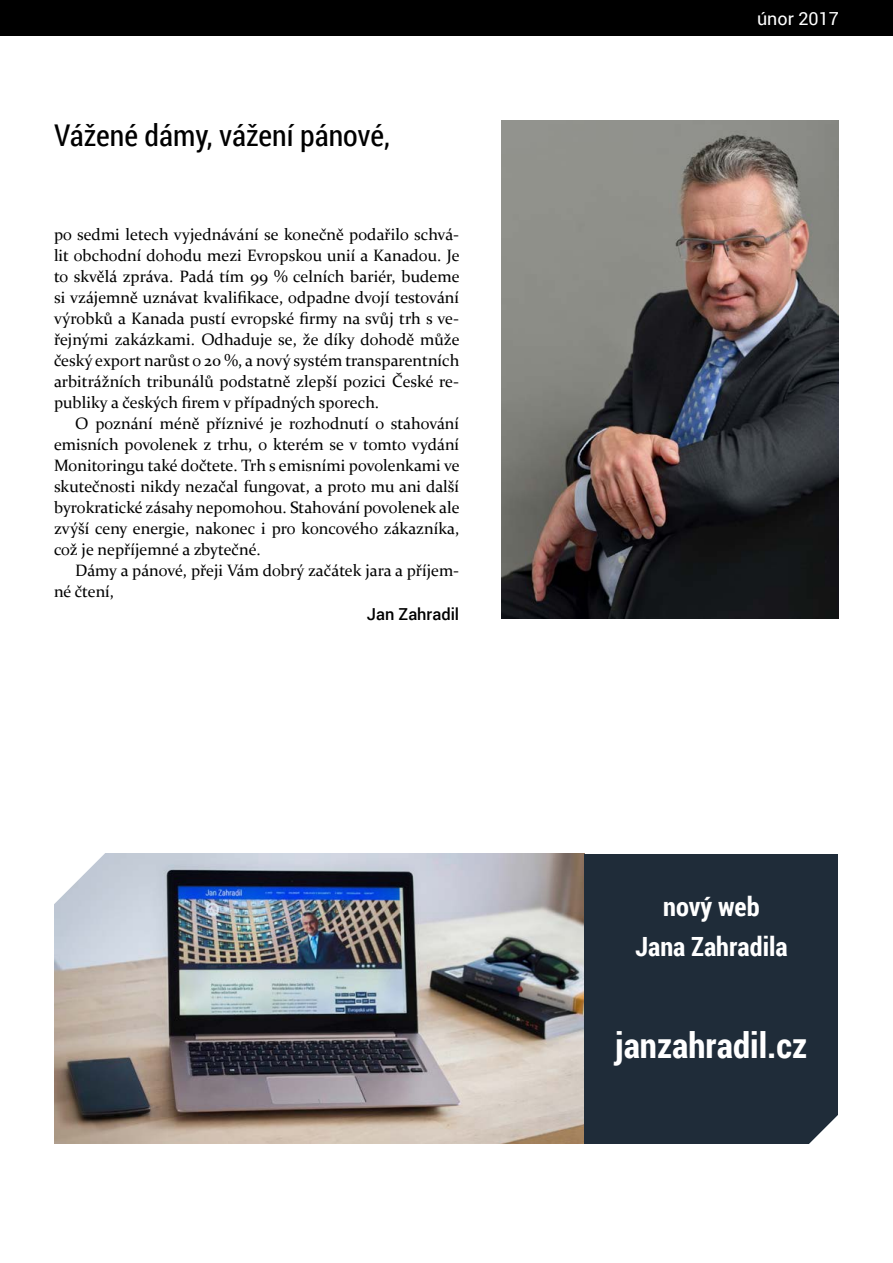
<style>
.page{position:relative;width:893px;height:1263px;background:#fff}
.page>*{position:absolute;margin:0;border:0;box-sizing:border-box;transform-origin:0 0}
.t1{font:700 35.25px "Roboto Condensed";color:#fff}
.t2{font:30px "Roboto Condensed";color:#000}
.t3{font:700 26.4px/39.8px "Roboto Condensed";color:#fff;text-align:center}
.t4{font:18px "Roboto";color:#fff}
.t5{font:16.5px/21px "Constantia";color:#000;text-align:justify}
.t6{font:500 16.5px "Roboto";color:#000}
</style>
<div class="page">
<div style="left:0;top:0;width:893px;height:35px;background:#000"></div>
<img style="left:55px;top:854px;width:530px;height:289px">
<div style="left:585px;top:854px;width:253px;height:289px;background:#1f2c39"></div>
<svg style="left:54px;top:853px;width:61px;height:51px"></svg>
<svg style="left:799px;top:1115px;width:39px;height:29px"></svg>
<img style="left:501px;top:120px;width:338px;height:498px">
<h2 class="t2" style="left:54px;top:114px;width:337px">Vážené dámy, vážení pánové,</h2>
<p class="t5" style="left:54px;top:223px;width:407px">po sedmi letech vyjednávání se konečně podařilo schvá&shy;lit obchodní dohodu mezi Evropskou unií a Kanadou. Je to skvělá zpráva. Padá tím 99 % celních bariér, budeme si vzájemně uznávat kvalifikace, odpadne dvojí testování výrobků a Kanada pustí evropské firmy na svůj trh s ve&shy;řejnými zakázkami. Odhaduje se, že díky dohodě může český export narůst o 20 %, a nový systém transparentních arbitrážních tribunálů podstatně zlepší pozici České re&shy;publiky a českých firem v případných sporech.</p>
<p class="t5" style="left:54px;top:412px;width:407px;text-indent:21px">O poznání méně příznivé je rozhodnutí o stahování emisních povolenek z trhu, o kterém se v tomto vydání Monitoringu také dočtete. Trh s emisními povolenkami ve skutečnosti nikdy nezačal fungovat, a proto mu ani další byrokratické zásahy nepomohou. Stahování povolenek ale zvýší ceny energie, nakonec i pro koncového zákazníka, což je nepříjemné a zbytečné.</p>
<p class="t5" style="left:54px;top:560px;width:407px;text-indent:21px">Dámy a pánové, přeji Vám dobrý začátek jara a příjem&shy;né čtení,</p>
<p class="t6" style="left:367px;top:602px;width:94px">Jan Zahradil</p>
<p class="t4" style="left:757px;top:6px;width:83px">únor 2017</p>
<h3 class="t3" style="left:635px;top:886px;width:154px">nový web<br>Jana Zahradila</h3>
<h3 class="t3" style="left:619px;top:912px;width:98px">nový web</h3>
<h1 class="t1" style="left:615px;top:1020px;width:194px">janzahradil.cz</h1>
</div>
